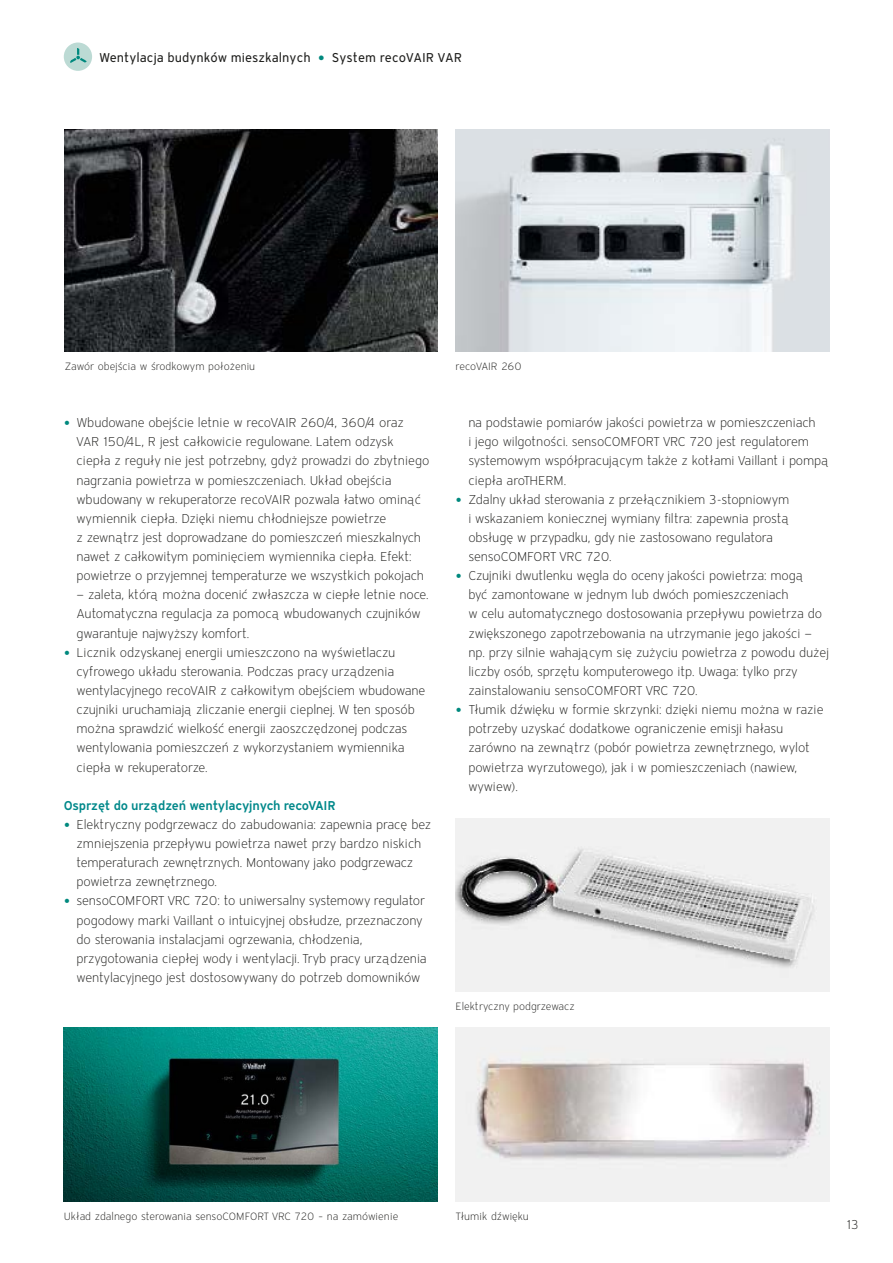
<style>
.page{position:relative;width:893px;height:1263px;background:#fff}
.page>*{position:absolute;margin:0;border:0;box-sizing:border-box;transform-origin:0 0}
.t1{font:300 12.75px/19.2px "Vaillant 16";letter-spacing:-.01em;color:#1d1d1b}
.t2{font:12.75px "Vaillant 16";color:#1d1d1b}
.t3{font:600 12.75px "Vaillant 16";letter-spacing:-.02em;color:#00888a}
.t4{font:300 10.5px "Vaillant 16";color:#1d1d1b}
.t5{font:300 10.5px "Vaillant 16";letter-spacing:-.02em;color:#1d1d1b}
.s1{color:#00897e}
.s2{font-weight:600;color:#00897e}
</style>
<div class="page">
<img style="left:456px;top:1027px;width:373px;height:174px">
<img style="left:64px;top:1027px;width:373px;height:174px">
<img style="left:456px;top:819px;width:373px;height:172px">
<img style="left:456px;top:129px;width:373px;height:223px">
<img style="left:64px;top:129px;width:373px;height:223px">
<div style="left:64px;top:43px;width:28px;height:28px;background:#bcdad4;border-radius:50%"></div>
<svg style="left:70px;top:48px;width:17px;height:15px"></svg>
<p class="t2" style="left:99px;top:49px;width:365px">Wentylacja budynków mieszkalnych <span class="s1">⬤</span> System recoVAIR VAR</p>
<p class="t4" style="left:65px;top:360px;width:192px">Zawór obejścia w środkowym położeniu</p>
<p class="t5" style="left:456px;top:360px;width:68px">recoVAIR 260</p>
<p class="t1" style="left:77px;top:413px;width:354px;text-indent:-13px"><span class="s2">•</span> Wbudowane obejście letnie w recoVAIR 260/4, 360/4 oraz VAR 150/4L, R jest całkowicie regulowane. Latem odzysk ciepła z reguły nie jest potrzebny, gdyż prowadzi do zbytniego nagrzania powietrza w pomieszczeniach. Układ obejścia wbudowany w rekuperatorze recoVAIR pozwala łatwo ominąć wymiennik ciepła. Dzięki niemu chłodniejsze powietrze<br>z zewnątrz jest doprowadzane do pomieszczeń mieszkalnych nawet z całkowitym pominięciem wymiennika ciepła. Efekt: powietrze o przyjemnej temperaturze we wszystkich pokojach</p>
<p class="t1" style="left:77px;top:585px;width:354px">— zaleta, którą można docenić zwłaszcza w ciepłe letnie noce.<br>Automatyczna regulacja za pomocą wbudowanych czujników gwarantuje najwyższy komfort.</p>
<p class="t1" style="left:77px;top:642px;width:350px;text-indent:-13px"><span class="s2">•</span> Licznik odzyskanej energii umieszczono na wyświetlaczu cyfrowego układu sterowania. Podczas pracy urządzenia wentylacyjnego recoVAIR z całkowitym obejściem wbudowane czujniki uruchamiają zliczanie energii cieplnej. W ten sposób można sprawdzić wielkość energii zaoszczędzonej podczas wentylowania pomieszczeń z wykorzystaniem wymiennika ciepła w rekuperatorze.</p>
<p class="t3" style="left:64px;top:797px;width:274px">Osprzęt do urządzeń wentylacyjnych recoVAIR</p>
<p class="t1" style="left:77px;top:815px;width:356px;text-indent:-13px"><span class="s2">•</span> Elektryczny podgrzewacz do zabudowania: zapewnia pracę bez zmniejszenia przepływu powietrza nawet przy bardzo niskich temperaturach zewnętrznych. Montowany jako podgrzewacz powietrza zewnętrznego.</p>
<p class="t1" style="left:77px;top:891px;width:352px;text-indent:-13px"><span class="s2">•</span> sensoCOMFORT VRC 720: to uniwersalny systemowy regulator pogodowy marki Vaillant o intuicyjnej obsłudze, przeznaczony do sterowania instalacjami ogrzewania, chłodzenia, przygotowania ciepłej wody i wentylacji. Tryb pracy urządzenia wentylacyjnego jest dostosowywany do potrzeb domowników</p>
<p class="t1" style="left:468px;top:413px;width:362px">na podstawie pomiarów jakości powietrza w pomieszczeniach<br>i jego wilgotności. sensoCOMFORT VRC 720 jest regulatorem systemowym współpracującym także z kotłami Vaillant i pompą ciepła aroTHERM.</p>
<p class="t1" style="left:468px;top:489px;width:322px;text-indent:-13px"><span class="s2">•</span> Zdalny układ sterowania z przełącznikiem 3-stopniowym i wskazaniem koniecznej wymiany filtra: zapewnia prostą obsługę w przypadku, gdy nie zastosowano regulatora sensoCOMFORT VRC 720.</p>
<p class="t1" style="left:468px;top:566px;width:362px;text-indent:-13px"><span class="s2">•</span> Czujniki dwutlenku węgla do oceny jakości powietrza: mogą<br>być zamontowane w jednym lub dwóch pomieszczeniach<br>w celu automatycznego dostosowania przepływu powietrza do zwiększonego zapotrzebowania na utrzymanie jego jakości — np. przy silnie wahającym się zużyciu powietrza z powodu dużej liczby osób, sprzętu komputerowego itp. Uwaga: tylko przy zainstalowaniu sensoCOMFORT VRC 720.</p>
<p class="t1" style="left:468px;top:700px;width:357px;text-indent:-13px"><span class="s2">•</span> Tłumik dźwięku w formie skrzynki: dzięki niemu można w razie potrzeby uzyskać dodatkowe ograniczenie emisji hałasu zarówno na zewnątrz (pobór powietrza zewnętrznego, wylot powietrza wyrzutowego), jak i w pomieszczeniach (nawiew, wywiew).</p>
<p class="t4" style="left:456px;top:1000px;width:121px">Elektryczny podgrzewacz</p>
<p class="t4" style="left:64px;top:1210px;width:336px">Układ zdalnego sterowania sensoCOMFORT VRC 720 – na zamówienie</p>
<p class="t4" style="left:456px;top:1210px;width:75px">Tłumik dźwięku</p>
<p class="t1" style="left:847px;top:1215px;width:14px">13</p>
</div>
